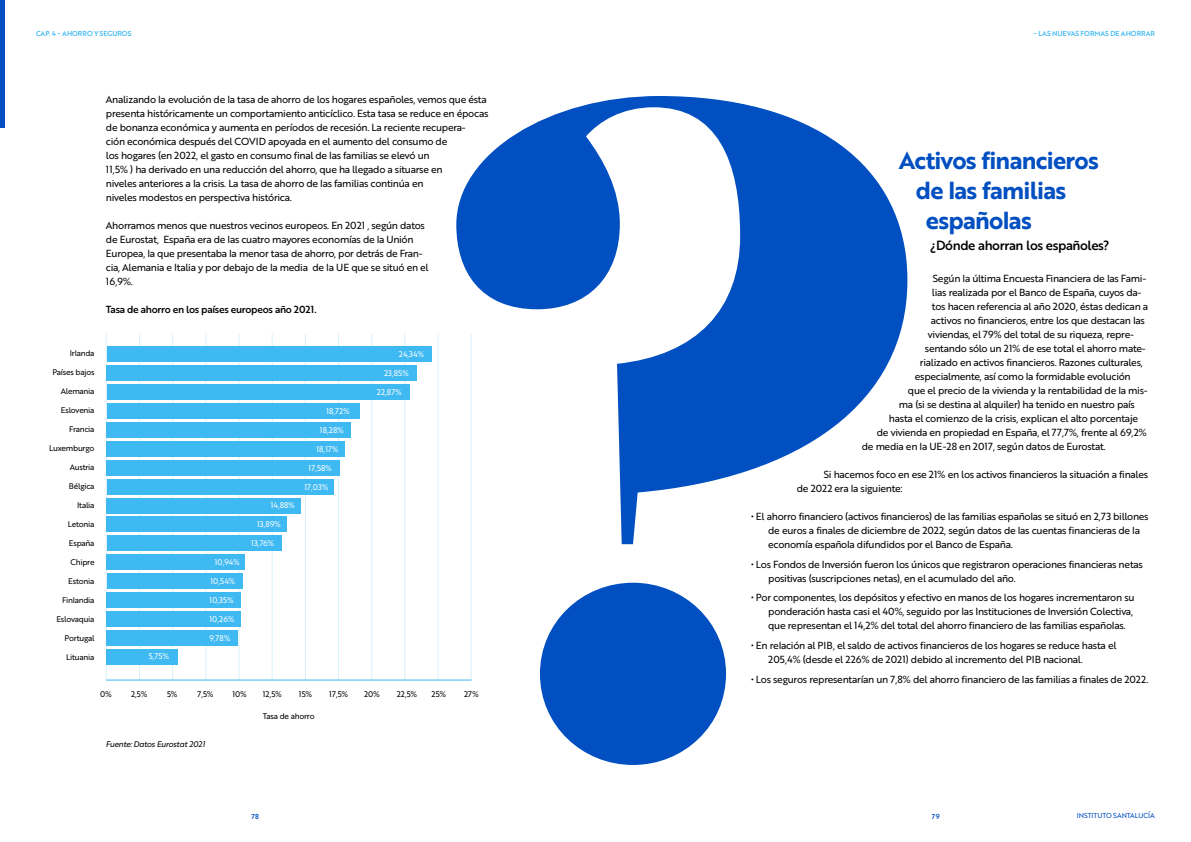
<style>
.page{position:relative;width:1191px;height:842px;background:#fff}
.page>*{position:absolute;margin:0;border:0;box-sizing:border-box;transform-origin:0 0}
.t1{font:24px "Brother 1816 Bold";letter-spacing:-.03em;color:#014fc1}
.t2{font:13px "Brother 1816 Medium";letter-spacing:-.03em;color:#000}
.t3{font:10px/14px "Brother 1816 Regular";letter-spacing:-.03em;color:#000}
.t4{font:10px "Brother 1816 Medium";letter-spacing:-.03em;color:#000}
.t5{font:8px "Brother 1816 Regular";letter-spacing:-.03em;color:#000}
.t6{font:8px "Brother 1816 Regular";letter-spacing:.01em;color:#fff}
.t7{font:8px "Brother 1816 Regular Italic";letter-spacing:-.03em;color:#000}
.t8{font:7px "Brother 1816 Medium";color:#3fb9f2}
.t9{font:7px "Brother 1816 Regular";color:#014fc1}
.t10{font:7px "Brother 1816 Medium";color:#014fc1}
</style>
<div class="page">
<svg style="left:456px;top:96px;width:451px;height:669px"></svg>
<hr style="left:106px;top:334px;width:1px;height:346px;background:#d8f1fc">
<hr style="left:139px;top:334px;width:1px;height:346px;background:#d8f1fc">
<hr style="left:172px;top:334px;width:1px;height:346px;background:#d8f1fc">
<hr style="left:206px;top:334px;width:1px;height:346px;background:#d8f1fc">
<hr style="left:239px;top:334px;width:1px;height:346px;background:#d8f1fc">
<hr style="left:272px;top:334px;width:1px;height:346px;background:#d8f1fc">
<hr style="left:305px;top:334px;width:1px;height:346px;background:#d8f1fc">
<hr style="left:338px;top:334px;width:1px;height:346px;background:#d8f1fc">
<hr style="left:371px;top:334px;width:1px;height:346px;background:#d8f1fc">
<hr style="left:404px;top:334px;width:1px;height:346px;background:#d8f1fc">
<hr style="left:438px;top:334px;width:1px;height:346px;background:#d8f1fc">
<hr style="left:471px;top:334px;width:1px;height:346px;background:#d8f1fc">
<hr style="left:106px;top:680px;width:365px;height:1px;background:#3fb9f2">
<div style="left:107px;top:347px;width:324px;height:15px;background:#3fb9f2"></div>
<div style="left:107px;top:365px;width:310px;height:16px;background:#3fb9f2"></div>
<div style="left:107px;top:384px;width:302px;height:16px;background:#3fb9f2"></div>
<div style="left:107px;top:403px;width:252px;height:16px;background:#3fb9f2"></div>
<div style="left:107px;top:422px;width:244px;height:16px;background:#3fb9f2"></div>
<div style="left:107px;top:441px;width:238px;height:16px;background:#3fb9f2"></div>
<div style="left:107px;top:460px;width:233px;height:15px;background:#3fb9f2"></div>
<div style="left:107px;top:479px;width:226px;height:15px;background:#3fb9f2"></div>
<div style="left:107px;top:498px;width:194px;height:15px;background:#3fb9f2"></div>
<div style="left:107px;top:517px;width:180px;height:15px;background:#3fb9f2"></div>
<div style="left:107px;top:535px;width:174px;height:16px;background:#3fb9f2"></div>
<div style="left:107px;top:554px;width:138px;height:16px;background:#3fb9f2"></div>
<div style="left:107px;top:573px;width:135px;height:16px;background:#3fb9f2"></div>
<div style="left:107px;top:592px;width:134px;height:16px;background:#3fb9f2"></div>
<div style="left:106px;top:611px;width:135px;height:16px;background:#3fb9f2"></div>
<div style="left:106px;top:630px;width:132px;height:15px;background:#3fb9f2"></div>
<div style="left:106px;top:649px;width:72px;height:15px;background:#3fb9f2"></div>
<div style="left:0;top:0;width:5px;height:128px;background:#014fc1"></div>
<p class="t8" style="left:36px;top:28px;width:97px">CAP. 4 ~ AHORRO Y SEGUROS</p>
<p class="t3" style="left:106px;top:92px;width:384px">Analizando la evolución de la tasa de ahorro de los hogares españoles, vemos que ésta presenta históricamente un comportamiento anticíclico. Esta tasa se reduce en épocas de bonanza económica y aumenta en períodos de recesión. La reciente recupera-<br>ción económica después del COVID apoyada en el aumento del consumo de<br>los hogares (en 2022, el gasto en consumo final de las familias se elevó un<br>11,5% ) ha derivado en una reducción del ahorro, que ha llegado a situarse en<br>niveles anteriores a la crisis. La tasa de ahorro de las familias continúa en<br>niveles modestos en perspectiva histórica.</p>
<p class="t3" style="left:106px;top:218px;width:324px">Ahorramos menos que nuestros vecinos europeos. En 2021 , según datos de Eurostat, España era de las cuatro mayores economías de la Unión Europea, la que presentaba la menor tasa de ahorro, por detrás de Fran&shy;cia, Alemania e Italia y por debajo de la media de la UE que se situó en el 16,9%.</p>
<p class="t4" style="left:106px;top:301px;width:212px">Tasa de ahorro en los países europeos año 2021.</p>
<p class="t5" style="left:70px;top:347px;width:26px">Irlanda</p>
<p class="t5" style="left:52px;top:366px;width:44px">Países bajos</p>
<p class="t5" style="left:61px;top:385px;width:35px">Alemania</p>
<p class="t5" style="left:61px;top:404px;width:35px">Eslovenia</p>
<p class="t5" style="left:69px;top:423px;width:27px">Francia</p>
<p class="t5" style="left:49px;top:442px;width:47px">Luxemburgo</p>
<p class="t5" style="left:70px;top:461px;width:26px">Austria</p>
<p class="t5" style="left:69px;top:480px;width:27px">Bélgica</p>
<p class="t5" style="left:77px;top:499px;width:19px">Italia</p>
<p class="t5" style="left:68px;top:518px;width:28px">Letonia</p>
<p class="t5" style="left:69px;top:537px;width:27px">España</p>
<p class="t5" style="left:71px;top:556px;width:25px">Chipre</p>
<p class="t5" style="left:68px;top:575px;width:28px">Estonia</p>
<p class="t5" style="left:62px;top:594px;width:34px">Finlandia</p>
<p class="t5" style="left:56px;top:613px;width:40px">Eslovaquia</p>
<p class="t5" style="left:65px;top:632px;width:31px">Portugal</p>
<p class="t5" style="left:66px;top:651px;width:30px">Lituania</p>
<p class="t6" style="left:149px;top:651px;width:22px">5,75%</p>
<p class="t6" style="left:215px;top:556px;width:26px">10,94%</p>
<p class="t6" style="left:210px;top:575px;width:26px">10,54%</p>
<p class="t6" style="left:209px;top:594px;width:26px">10,35%</p>
<p class="t6" style="left:209px;top:613px;width:27px">10,26%</p>
<p class="t6" style="left:209px;top:632px;width:23px">9,78%</p>
<p class="t6" style="left:271px;top:499px;width:26px">14,88%</p>
<p class="t6" style="left:257px;top:518px;width:25px">13,89%</p>
<p class="t6" style="left:251px;top:537px;width:25px">13,76%</p>
<p class="t6" style="left:326px;top:405px;width:25px">18,72%</p>
<p class="t6" style="left:320px;top:424px;width:25px">18,28%</p>
<p class="t6" style="left:316px;top:443px;width:24px">18,17%</p>
<p class="t6" style="left:308px;top:462px;width:25px">17,58%</p>
<p class="t6" style="left:304px;top:481px;width:26px">17,03%</p>
<p class="t6" style="left:399px;top:348px;width:27px">24,34%</p>
<p class="t6" style="left:384px;top:367px;width:26px">23,85%</p>
<p class="t6" style="left:377px;top:386px;width:26px">22,87%</p>
<p class="t5" style="left:100px;top:688px;width:13px">0%</p>
<p class="t5" style="left:131px;top:688px;width:18px">2,5%</p>
<p class="t5" style="left:167px;top:688px;width:12px">5%</p>
<p class="t5" style="left:197px;top:688px;width:18px">7,5%</p>
<p class="t5" style="left:232px;top:688px;width:16px">10%</p>
<p class="t5" style="left:263px;top:688px;width:21px">12,5%</p>
<p class="t5" style="left:299px;top:688px;width:15px">15%</p>
<p class="t5" style="left:329px;top:688px;width:21px">17,5%</p>
<p class="t5" style="left:364px;top:688px;width:17px">20%</p>
<p class="t5" style="left:397px;top:688px;width:22px">22,5%</p>
<p class="t5" style="left:431px;top:688px;width:16px">25%</p>
<p class="t5" style="left:464px;top:688px;width:16px">27%</p>
<p class="t7" style="left:106px;top:738px;width:101px">Fuente: Datos Eurostat 2021</p>
<p class="t5" style="left:263px;top:710px;width:53px">Tasa de ahorro</p>
<p class="t8" style="left:1033px;top:28px;width:123px">~ LAS NUEVAS FORMAS DE AHORRAR</p>
<h1 class="t1" style="left:899px;top:142px;width:201px">Activos financieros</h1>
<h1 class="t1" style="left:916px;top:172px;width:152px">de las familias</h1>
<h1 class="t1" style="left:926px;top:202px;width:107px">españolas</h1>
<h2 class="t2" style="left:930px;top:236px;width:181px">¿Dónde ahorran los españoles?</h2>
<p class="t3" style="left:933px;top:271px;width:215px">Según la última Encuesta Financiera de las Fami-</p>
<p class="t3" style="left:932px;top:285px;width:211px">lias realizada por el Banco de España, cuyos da-</p>
<p class="t3" style="left:932px;top:299px;width:218px">tos hacen referencia al año 2020, éstas dedican a</p>
<p class="t3" style="left:931px;top:313px;width:215px">activos no financieros, entre los que destacan las</p>
<p class="t3" style="left:928px;top:327px;width:208px">viviendas, el 79% del total de su riqueza, repre-</p>
<p class="t3" style="left:925px;top:341px;width:222px">sentando sólo un 21% de ese total el ahorro mate-</p>
<p class="t3" style="left:920px;top:355px;width:224px">rializado en activos financieros. Razones culturales,</p>
<p class="t3" style="left:915px;top:369px;width:217px">especialmente, así como la formidable evolución</p>
<p class="t3" style="left:908px;top:383px;width:241px">que el precio de la vivienda y la rentabilidad de la mis-</p>
<p class="t3" style="left:899px;top:397px;width:238px">ma (si se destina al alquiler) ha tenido en nuestro país</p>
<p class="t3" style="left:889px;top:411px;width:251px">hasta el comienzo de la crisis, explican el alto porcentaje</p>
<p class="t3" style="left:877px;top:425px;width:271px">de vivienda en propiedad en España, el 77,7%, frente al 69,2%</p>
<p class="t3" style="left:862px;top:439px;width:245px">de media en la UE-28 en 2017, según datos de Eurostat.</p>
<p class="t3" style="left:797px;top:467px;width:353px;text-indent:27px">Si hacemos foco en ese 21% en los activos financieros la situación a finales de 2022 era la siguiente:</p>
<p class="t3" style="left:768px;top:509px;width:382px;text-indent:-17px">• El ahorro financiero (activos financieros) de las familias españolas se situó en 2,73 billones de euros a finales de diciembre de 2022, según datos de las cuentas financieras de la economía española difundidos por el Banco de España.</p>
<p class="t3" style="left:768px;top:557px;width:376px;text-indent:-17px">• Los Fondos de Inversión fueron los únicos que registraron operaciones financieras netas positivas (suscripciones netas), en el acumulado del año.</p>
<p class="t3" style="left:768px;top:590px;width:368px;text-indent:-17px">• Por componentes, los depósitos y efectivo en manos de los hogares incrementaron su ponderación hasta casi el 40%, seguido por las Instituciones de Inversión Colectiva, que representan el 14,2% del total del ahorro financiero de las familias españolas.</p>
<p class="t3" style="left:768px;top:638px;width:350px;text-indent:-17px">• En relación al PIB, el saldo de activos financieros de los hogares se reduce hasta el<br>205,4% (desde el 226% de 2021) debido al incremento del PIB nacional.</p>
<p class="t3" style="left:751px;top:672px;width:399px">• Los seguros representarían un 7,8% del ahorro financiero de las familias a finales de 2022.</p>
<p class="t10" style="left:251px;top:811px;width:9px">78</p>
<p class="t10" style="left:932px;top:811px;width:9px">79</p>
<p class="t9" style="left:1076px;top:811px;width:80px">INSTITUTO SANTALUCÍA</p>
</div>
